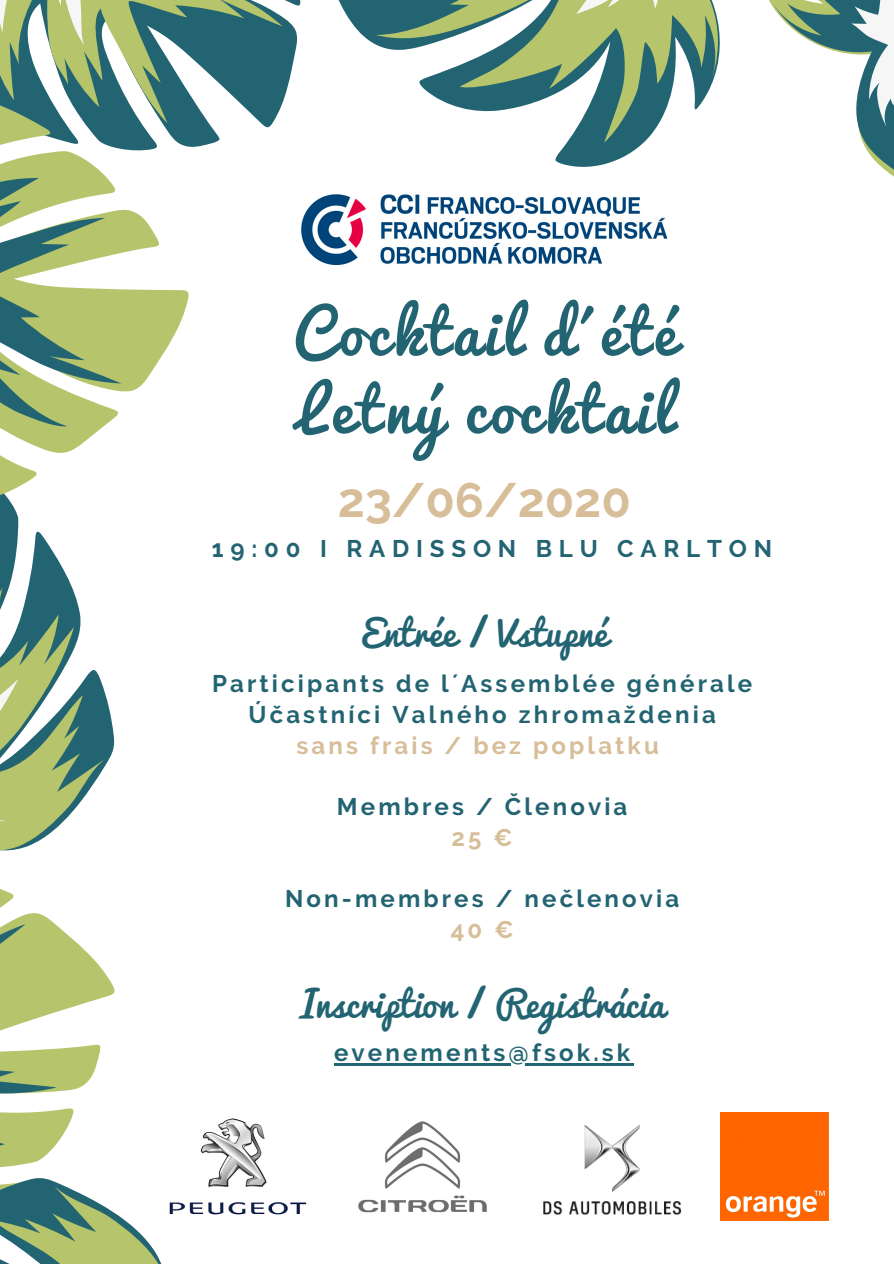
<style>
.page{position:relative;width:894px;height:1264px;background:#fff}
.page>*{position:absolute;margin:0;border:0;box-sizing:border-box;transform-origin:0 0}
.t1{font:60px/77.7px "Pacifico";letter-spacing:.06em;color:#236473}
.t2{font:700 48px "Raleway";color:#d7bd98}
.t3{font:36px "Pacifico";color:#236473}
.t4{font:700 24px/30.6px "Raleway";letter-spacing:.13em;color:#236473;text-align:center}
.t5{font:700 24px "Raleway";letter-spacing:.13em;color:#d7bd98}
.t6{font:700 24px "Raleway";letter-spacing:.285em;color:#236473}
</style>
<div class="page">
<svg style="left:785px;top:0;width:108px;height:176px"></svg>
<svg style="left:106px;top:697px;width:9px;height:67px"></svg>
<svg style="left:0;top:513px;width:106px;height:333px"></svg>
<svg style="left:0;top:607px;width:18px;height:227px"></svg>
<svg style="left:555px;top:0;width:230px;height:167px"></svg>
<svg style="left:338px;top:0;width:437px;height:142px"></svg>
<svg style="left:476px;top:0;width:264px;height:14px"></svg>
<svg style="left:190px;top:0;width:111px;height:147px"></svg>
<svg style="left:0;top:0;width:282px;height:123px"></svg>
<svg style="left:0;top:71px;width:190px;height:442px"></svg>
<svg style="left:0;top:80px;width:121px;height:410px;fill:#b6c473"></svg>
<svg style="left:0;top:889px;width:242px;height:374px"></svg>
<img style="left:170px;top:1118px;width:136px;height:96px">
<img style="left:720px;top:1112px;width:108px;height:108px">
<img style="left:358px;top:1121px;width:129px;height:92px">
<img style="left:543px;top:1125px;width:139px;height:90px">
<img style="left:301px;top:194px;width:367px;height:71px">
<hr style="left:334px;top:1063px;width:299px;height:2px;background:#236473">
<h1 class="t1" style="left:293px;top:296px;width:384px">Cocktail d´été<br>Letný cocktail</h1>
<h2 class="t2" style="left:338px;top:471px;width:294px">23/06/2020</h2>
<p class="t6" style="left:212px;top:534px;width:561px">19:00 I RADISSON BLU CARLTON</p>
<h3 class="t3" style="left:361px;top:613px;width:248px">Entrée / Vstupné</h3>
<p class="t4" style="left:212px;top:668px;width:541px">Participants de l´Assemblée générale<br>Účastníci Valného zhromaždenia</p>
<p class="t5" style="left:296px;top:731px;width:364px">sans frais / bez poplatku</p>
<p class="t4" style="left:337px;top:791px;width:292px">Membres / Členovia</p>
<p class="t5" style="left:451px;top:823px;width:63px">25 €</p>
<p class="t4" style="left:285px;top:883px;width:395px">Non-membres / nečlenovia</p>
<p class="t5" style="left:450px;top:915px;width:64px">40 €</p>
<h3 class="t3" style="left:299px;top:984px;width:366px">Inscription / Registrácia</h3>
<p class="t4" style="left:334px;top:1037px;width:298px">evenements@fsok.sk</p>
</div>
